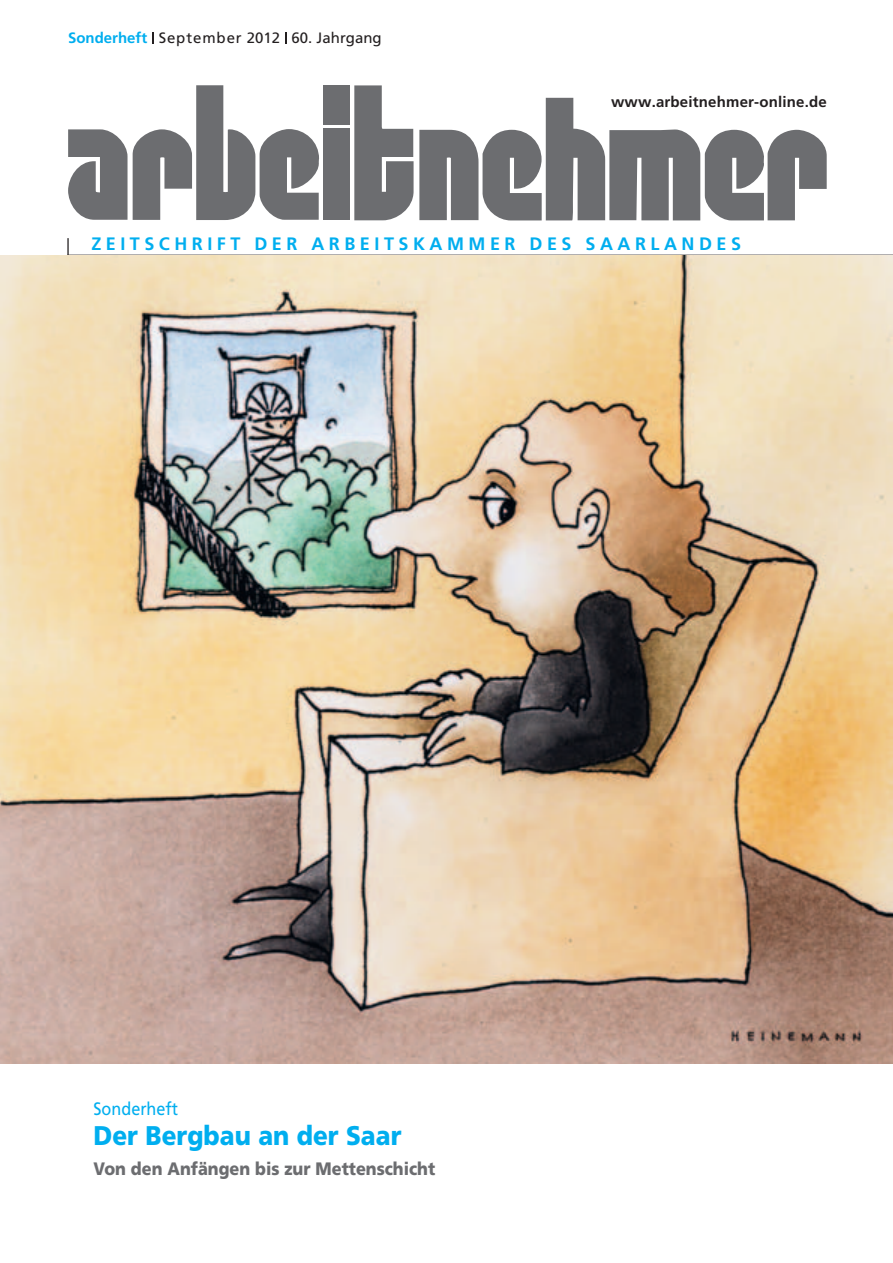
<style>
.page{position:relative;width:893px;height:1263px;background:#fff}
.page>*{position:absolute;margin:0;border:0;box-sizing:border-box;transform-origin:0 0}
.t1{font:900 27px "Frutiger LT Std";color:#00aeef;scale:.9 1}
.t2{font:700 18px "Frutiger LT Std";letter-spacing:.25em;color:#00aeef}
.t3{font:900 18px "Frutiger LT Std";color:#6c6d70;scale:.9 1}
.t4{font:18px "Frutiger LT Std";color:#00aeef;scale:.9 1}
.t5{font:15px "Frutiger LT Std";color:#231f20}
.t6{font:700 15px "Frutiger LT Std";letter-spacing:.015em;color:#231f20}
.s1{font-weight:700;color:#00aeef}
</style>
<div class="page">
<svg style="left:152px;top:32px;width:2px;height:11px"></svg>
<svg style="left:285px;top:32px;width:2px;height:11px"></svg>
<svg style="left:68px;top:85px;width:780px;height:170px"></svg>
<svg style="left:67px;top:238px;width:2px;height:17px"></svg>
<img style="left:0;top:255px;width:893px;height:808px">
<p class="t5" style="left:68px;top:29px;width:315px"><span class="s1">Sonderheft</span> September 2012 60. Jahrgang</p>
<p class="t6" style="left:611px;top:93px;width:217px">www.arbeitnehmer-online.de</p>
<p class="t2" style="left:91px;top:233px;width:651px">ZEITSCHRIFT DER ARBEITSKAMMER DES SAARLANDES</p>
<p class="t4" style="left:94px;top:1098px;width:96px">Sonderheft</p>
<p class="t1" style="left:94px;top:1119px;width:344px">Der Bergbau an der Saar</p>
<p class="t3" style="left:94px;top:1158px;width:381px">Von den Anfängen bis zur Mettenschicht</p>
</div>
